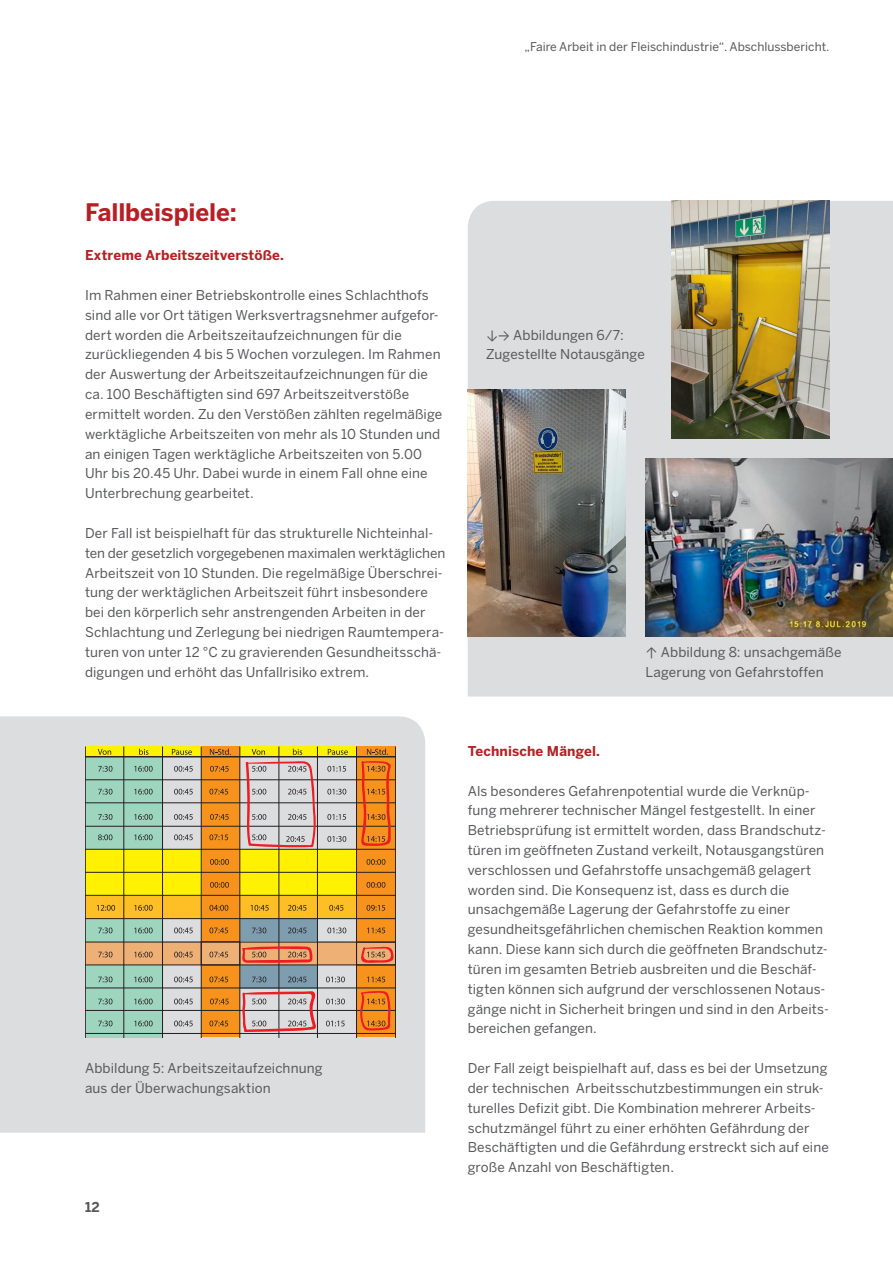
<style>
.page{position:relative;width:893px;height:1263px;background:#fff}
.page>*{position:absolute;margin:0;border:0;box-sizing:border-box;transform-origin:0 0}
.t1{font:700 24px "Benton Sans";letter-spacing:-.005em;color:#b62024}
.t2{font:13.5px/19.8px "Benton Sans";letter-spacing:.01em;color:#57585a}
.t3{font:700 13.5px "Benton Sans";letter-spacing:.01em;color:#b62024}
.t4{font:700 13.5px "Benton Sans";color:#57585a}
.t5{font:12px "Benton Sans";color:#57585a}
.s1{font-family:"Calibri"}
</style>
<div class="page">
<div style="left:0;top:716px;width:425px;height:417px;background:#dcdddf"></div>
<div style="left:468px;top:201px;width:425px;height:495px;background:#dcdddf"></div>
<hr style="left:396px;top:965px;width:1px;height:68px;background:#9ed5be">
<hr style="left:396px;top:756px;width:1px;height:93px;background:#9ed5be">
<div style="left:240px;top:746px;width:117px;height:11px;background:#fff101"></div>
<div style="left:201px;top:746px;width:39px;height:196px;background:#f7931d"></div>
<div style="left:201px;top:965px;width:39px;height:72px;background:#f7931d"></div>
<div style="left:240px;top:965px;width:77px;height:23px;background:#7e9daf"></div>
<div style="left:240px;top:919px;width:77px;height:23px;background:#7e9daf"></div>
<div style="left:85px;top:965px;width:78px;height:72px;background:#9ed5be"></div>
<div style="left:85px;top:919px;width:78px;height:23px;background:#9ed5be"></div>
<div style="left:85px;top:757px;width:78px;height:92px;background:#9ed5be"></div>
<div style="left:85px;top:942px;width:311px;height:23px;background:#efb075"></div>
<div style="left:201px;top:941px;width:39px;height:24px;border:1px solid #231f20"></div>
<div style="left:240px;top:895px;width:117px;height:23px;background:#fdbe26"></div>
<div style="left:85px;top:895px;width:116px;height:24px;background:#fdbe26"></div>
<hr style="left:396px;top:849px;width:1px;height:46px;background:#fff101">
<div style="left:240px;top:849px;width:117px;height:46px;background:#fff101"></div>
<div style="left:85px;top:849px;width:116px;height:46px;background:#fff101"></div>
<div style="left:85px;top:746px;width:116px;height:11px;background:#fff101"></div>
<div style="left:357px;top:746px;width:39px;height:291px;background:#f7931d"></div>
<svg style="left:98px;top:749px;width:13px;height:6px"></svg>
<svg style="left:139px;top:749px;width:9px;height:6px"></svg>
<svg style="left:172px;top:749px;width:20px;height:6px"></svg>
<svg style="left:210px;top:749px;width:21px;height:6px"></svg>
<svg style="left:328px;top:749px;width:20px;height:6px"></svg>
<svg style="left:396px;top:895px;width:1px;height:23px"></svg>
<div style="left:357px;top:942px;width:39px;height:23px;background:#efb075"></div>
<hr style="left:85px;top:756px;width:311px;height:1px;background:#231f20">
<hr style="left:317px;top:746px;width:1px;height:291px;background:#231f20">
<hr style="left:123px;top:746px;width:1px;height:291px;background:#231f20">
<hr style="left:162px;top:746px;width:1px;height:291px;background:#231f20">
<hr style="left:201px;top:746px;width:1px;height:291px;background:#231f20">
<hr style="left:239px;top:746px;width:1px;height:291px;background:#231f20">
<hr style="left:279px;top:746px;width:1px;height:291px;background:#231f20">
<hr style="left:85px;top:779px;width:311px;height:1px;background:#231f20">
<hr style="left:85px;top:802px;width:311px;height:1px;background:#231f20">
<hr style="left:85px;top:826px;width:311px;height:1px;background:#231f20">
<hr style="left:85px;top:849px;width:311px;height:1px;background:#231f20">
<hr style="left:85px;top:872px;width:311px;height:1px;background:#231f20">
<hr style="left:85px;top:895px;width:311px;height:1px;background:#231f20">
<hr style="left:85px;top:918px;width:311px;height:1px;background:#231f20">
<hr style="left:85px;top:942px;width:311px;height:1px;background:#231f20">
<hr style="left:85px;top:964px;width:311px;height:1px;background:#231f20">
<hr style="left:85px;top:987px;width:311px;height:1px;background:#231f20">
<hr style="left:85px;top:1010px;width:311px;height:1px;background:#231f20">
<hr style="left:85px;top:1033px;width:311px;height:1px;background:#231f20">
<hr style="left:356px;top:746px;width:1px;height:291px;background:#231f20">
<hr style="left:395px;top:746px;width:1px;height:291px;background:#231f20">
<hr style="left:85px;top:746px;width:1px;height:291px;background:#231f20">
<svg style="left:98px;top:766px;width:14px;height:6px"></svg>
<svg style="left:174px;top:766px;width:19px;height:6px"></svg>
<svg style="left:97px;top:905px;width:18px;height:6px"></svg>
<svg style="left:210px;top:766px;width:19px;height:6px"></svg>
<svg style="left:210px;top:859px;width:19px;height:6px"></svg>
<svg style="left:327px;top:766px;width:19px;height:6px"></svg>
<svg style="left:327px;top:789px;width:19px;height:5px"></svg>
<svg style="left:251px;top:905px;width:18px;height:6px"></svg>
<svg style="left:329px;top:905px;width:14px;height:6px"></svg>
<svg style="left:367px;top:905px;width:18px;height:6px"></svg>
<svg style="left:367px;top:928px;width:18px;height:5px"></svg>
<svg style="left:98px;top:814px;width:14px;height:6px"></svg>
<svg style="left:98px;top:789px;width:14px;height:5px"></svg>
<svg style="left:134px;top:789px;width:19px;height:5px"></svg>
<svg style="left:134px;top:814px;width:19px;height:6px"></svg>
<svg style="left:134px;top:834px;width:19px;height:6px"></svg>
<svg style="left:174px;top:789px;width:19px;height:5px"></svg>
<svg style="left:174px;top:814px;width:19px;height:6px"></svg>
<svg style="left:174px;top:834px;width:19px;height:6px"></svg>
<svg style="left:134px;top:905px;width:19px;height:6px"></svg>
<svg style="left:98px;top:927px;width:14px;height:6px"></svg>
<svg style="left:134px;top:927px;width:19px;height:6px"></svg>
<svg style="left:98px;top:952px;width:14px;height:5px"></svg>
<svg style="left:98px;top:976px;width:14px;height:6px"></svg>
<svg style="left:98px;top:998px;width:14px;height:6px"></svg>
<svg style="left:98px;top:1020px;width:14px;height:6px"></svg>
<svg style="left:134px;top:952px;width:19px;height:5px"></svg>
<svg style="left:134px;top:976px;width:19px;height:6px"></svg>
<svg style="left:134px;top:998px;width:19px;height:6px"></svg>
<svg style="left:134px;top:1020px;width:19px;height:6px"></svg>
<svg style="left:174px;top:952px;width:19px;height:5px"></svg>
<svg style="left:174px;top:927px;width:19px;height:6px"></svg>
<svg style="left:174px;top:976px;width:19px;height:6px"></svg>
<svg style="left:174px;top:998px;width:19px;height:6px"></svg>
<svg style="left:174px;top:1020px;width:19px;height:6px"></svg>
<svg style="left:210px;top:814px;width:19px;height:6px"></svg>
<svg style="left:98px;top:834px;width:14px;height:6px"></svg>
<svg style="left:209px;top:834px;width:19px;height:6px"></svg>
<svg style="left:209px;top:905px;width:19px;height:6px"></svg>
<svg style="left:209px;top:927px;width:19px;height:6px"></svg>
<svg style="left:209px;top:952px;width:19px;height:5px"></svg>
<svg style="left:209px;top:976px;width:19px;height:6px"></svg>
<svg style="left:210px;top:998px;width:19px;height:6px"></svg>
<svg style="left:209px;top:1020px;width:19px;height:6px"></svg>
<svg style="left:252px;top:927px;width:14px;height:6px"></svg>
<svg style="left:252px;top:976px;width:14px;height:6px"></svg>
<svg style="left:288px;top:927px;width:18px;height:6px"></svg>
<svg style="left:288px;top:905px;width:18px;height:6px"></svg>
<svg style="left:288px;top:976px;width:18px;height:6px"></svg>
<svg style="left:327px;top:814px;width:19px;height:6px"></svg>
<svg style="left:327px;top:836px;width:19px;height:6px"></svg>
<svg style="left:210px;top:882px;width:19px;height:6px"></svg>
<svg style="left:367px;top:859px;width:18px;height:6px"></svg>
<svg style="left:367px;top:882px;width:18px;height:6px"></svg>
<svg style="left:327px;top:927px;width:19px;height:6px"></svg>
<svg style="left:326px;top:998px;width:19px;height:6px"></svg>
<svg style="left:326px;top:976px;width:19px;height:6px"></svg>
<svg style="left:326px;top:1020px;width:19px;height:6px"></svg>
<svg style="left:367px;top:977px;width:18px;height:5px"></svg>
<svg style="left:246px;top:749px;width:70px;height:99px;background:#cdbaad"></svg>
<svg style="left:361px;top:746px;width:36px;height:100px"></svg>
<svg style="left:242px;top:946px;width:71px;height:17px"></svg>
<svg style="left:361px;top:946px;width:33px;height:17px"></svg>
<svg style="left:242px;top:990px;width:75px;height:42px;background:#d1adb0"></svg>
<svg style="left:360px;top:991px;width:31px;height:40px"></svg>
<svg style="left:134px;top:766px;width:19px;height:6px"></svg>
<svg style="left:209px;top:788px;width:20px;height:6px"></svg>
<img style="left:468px;top:389px;width:157px;height:248px">
<img style="left:672px;top:201px;width:157px;height:238px">
<img style="left:645px;top:459px;width:248px;height:178px">
<p class="t5" style="left:525px;top:40px;width:306px">„Faire Arbeit in der Fleischindustrie“. Abschlussbericht.</p>
<h1 class="t1" style="left:85px;top:198px;width:153px">Fallbeispiele:</h1>
<p class="t3" style="left:85px;top:247px;width:200px">Extreme Arbeitszeitverstöße.</p>
<p class="t2" style="left:85px;top:285px;width:359px">Im Rahmen einer Betriebskontrolle eines Schlachthofs sind alle vor Ort tätigen Werksvertragsnehmer aufgefor&shy;dert worden die Arbeitszeitaufzeichnungen für die zurückliegenden 4 bis 5 Wochen vorzulegen. Im Rahmen der Auswertung der Arbeitszeitaufzeichnungen für die ca. 100 Beschäftigten sind 697 Arbeitszeitverstöße ermittelt worden. Zu den Verstößen zählten regelmäßige werktägliche Arbeitszeiten von mehr als 10 Stunden und an einigen Tagen werktägliche Arbeitszeiten von 5.00<br>Uhr bis 20.45 Uhr. Dabei wurde in einem Fall ohne eine Unterbrechung gearbeitet.</p>
<p class="t2" style="left:85px;top:523px;width:362px">Der Fall ist beispielhaft für das strukturelle Nichteinhal&shy;ten der gesetzlich vorgegebenen maximalen werktäglichen Arbeitszeit von 10 Stunden. Die regelmäßige Überschrei&shy;tung der werktäglichen Arbeitszeit führt insbesondere bei den körperlich sehr anstrengenden Arbeiten in der Schlachtung und Zerlegung bei niedrigen Raumtempera&shy;turen von unter 12 °C zu gravierenden Gesundheitsschä&shy;digungen und erhöht das Unfallrisiko extrem.</p>
<p class="t2" style="left:486px;top:325px;width:160px"><span class="s1">↓→</span> Abbildungen 6/7:<br>Zugestellte Notausgänge</p>
<p class="t2" style="left:645px;top:642px;width:197px"><span class="s1">↑</span> Abbildung 8: unsachgemäße<br>Lagerung von Gefahrstoffen</p>
<p class="t2" style="left:85px;top:1058px;width:239px">Abbildung 5: Arbeitszeitaufzeichnung aus der Überwachungsaktion</p>
<p class="t4" style="left:85px;top:1199px;width:16px">12</p>
<p class="t3" style="left:468px;top:743px;width:134px">Technische Mängel.</p>
<p class="t2" style="left:468px;top:781px;width:363px">Als besonderes Gefahrenpotential wurde die Verknüp&shy;fung mehrerer technischer Mängel festgestellt. In einer Betriebsprüfung ist ermittelt worden, dass Brandschutz&shy;türen im geöffneten Zustand verkeilt, Notausgangstüren verschlossen und Gefahrstoffe unsachgemäß gelagert worden sind. Die Konsequenz ist, dass es durch die unsachgemäße Lagerung der Gefahrstoffe zu einer gesundheitsgefährlichen chemischen Reaktion kommen kann. Diese kann sich durch die geöffneten Brandschutz&shy;türen im gesamten Betrieb ausbreiten und die Beschäf&shy;tigten können sich aufgrund der verschlossenen Notaus&shy;gänge nicht in Sicherheit bringen und sind in den Arbeits&shy;bereichen gefangen.</p>
<p class="t2" style="left:468px;top:1058px;width:363px">Der Fall zeigt beispielhaft auf, dass es bei der Umsetzung der technischen Arbeitsschutzbestimmungen ein struk&shy;turelles Defizit gibt. Die Kombination mehrerer Arbeits&shy;schutzmängel führt zu einer erhöhten Gefährdung der Beschäftigten und die Gefährdung erstreckt sich auf eine große Anzahl von Beschäftigten.</p>
</div>
